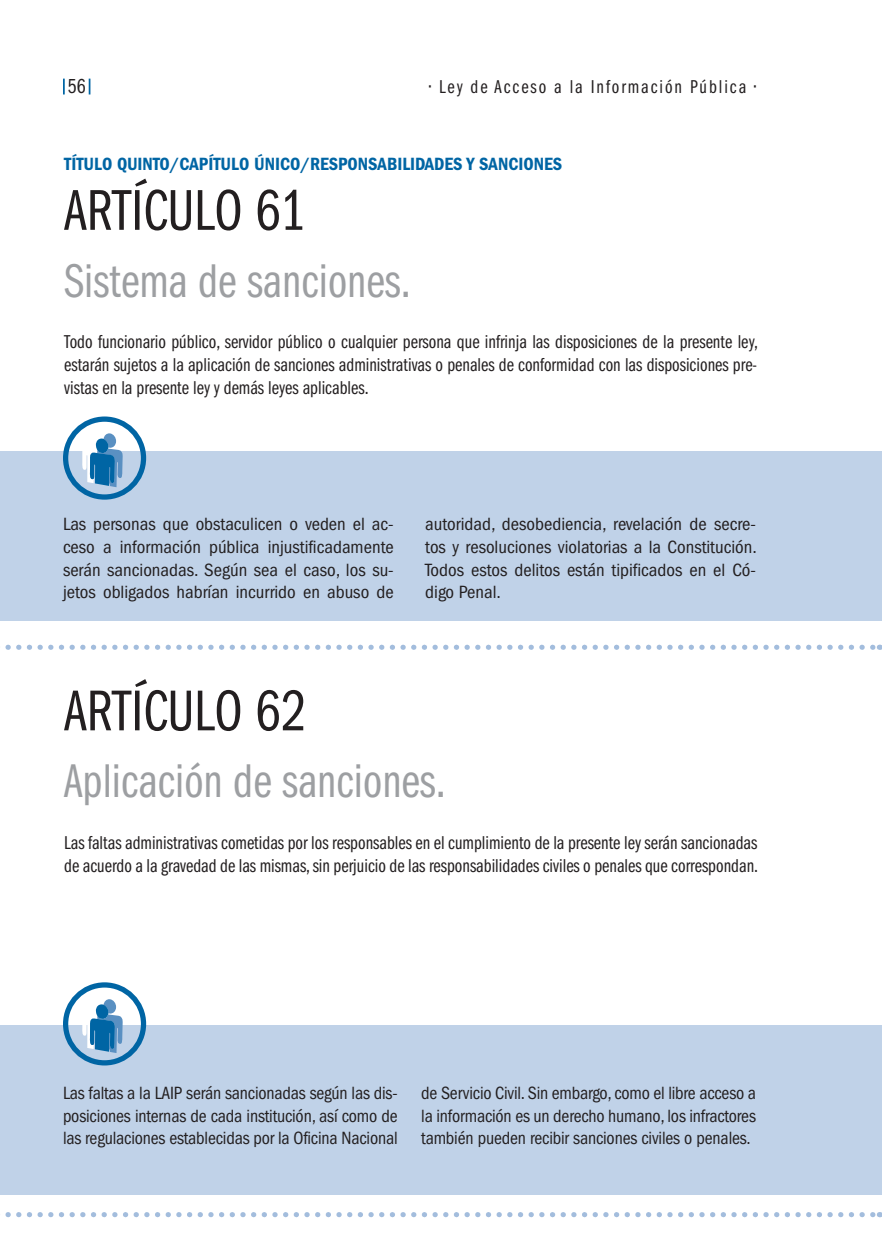
<style>
.page{position:relative;width:882px;height:1260px;background:#fff}
.page>*{position:absolute;margin:0;border:0;box-sizing:border-box;transform-origin:0 0}
.t1{font:59.5px "ITC Franklin Gothic Std Bk Cp";color:#231f20}
.t2{font:49px "ITC Franklin Gothic Std Bk Cp";color:#9d9fa2}
.t3{font:21px "ITC Franklin Gothic Std Bk Cp";color:#231f20}
.t4{font:19.25px/22.8px "ITC Franklin Gothic Std Bk Cp";color:#231f20;text-align:justify}
.t5{font:19.25px "ITC Franklin Gothic Std Bk Cp";letter-spacing:.1em;color:#231f20}
.t6{font:condensed 18.38px/22.8px "ITC Franklin Gothic Std";letter-spacing:-.01em;color:#231f20;text-align:justify}
.t7{font:18.38px "ITC Franklin Gothic Std Dm Cd";color:#0065a4}
</style>
<div class="page">
<svg style="left:63px;top:79px;width:2px;height:15px"></svg>
<svg style="left:89px;top:79px;width:1px;height:15px"></svg>
<div style="left:0;top:451px;width:882px;height:170px;background:#c0d2e8"></div>
<div style="left:0;top:1025px;width:882px;height:170px;background:#c0d2e8"></div>
<svg style="left:5px;top:645px;width:875px;height:5px"></svg>
<svg style="left:5px;top:1212px;width:875px;height:5px"></svg>
<div style="left:63px;top:417px;width:83px;height:83px;border:5px solid #0065a4;border-radius:50%"></div>
<svg style="left:82px;top:429px;width:41px;height:58px"></svg>
<div style="left:63px;top:982px;width:83px;height:84px;border:5px solid #0065a4;border-radius:50%"></div>
<svg style="left:82px;top:995px;width:41px;height:58px"></svg>
<p class="t3" style="left:68px;top:75px;width:19px">56</p>
<p class="t5" style="left:429px;top:76px;width:328px">• Ley de Acceso a la Información Pública •</p>
<p class="t7" style="left:64px;top:154px;width:499px">TÍTULO QUINTO/CAPÍTULO ÚNICO/RESPONSABILIDADES Y SANCIONES</p>
<h1 class="t1" style="left:64px;top:178px;width:243px">ARTÍCULO 61</h1>
<h2 class="t2" style="left:64px;top:254px;width:348px">Sistema de sanciones.</h2>
<p class="t4" style="left:64px;top:331px;width:695px">Todo funcionario público, servidor público o cualquier persona que infrinja las disposiciones de la presente ley, estarán sujetos a la aplicación de sanciones administrativas o penales de conformidad con las disposiciones pre&shy;vistas en la presente ley y demás leyes aplicables.</p>
<p class="t6" style="left:63px;top:513px;width:332px">Las personas que obstaculicen o veden el ac&shy;ceso a información pública injustificadamente serán sancionadas. Según sea el caso, los su&shy;jetos obligados habrían incurrido en abuso de</p>
<p class="t6" style="left:425px;top:513px;width:333px">autoridad, desobediencia, revelación de secre&shy;tos y resoluciones violatorias a la Constitución.<br>Todos estos delitos están tipificados en el Có&shy;digo Penal.</p>
<h1 class="t1" style="left:64px;top:678px;width:243px">ARTÍCULO 62</h1>
<h2 class="t2" style="left:64px;top:754px;width:383px">Aplicación de sanciones.</h2>
<p class="t4" style="left:64px;top:831px;width:695px">Las faltas administrativas cometidas por los responsables en el cumplimiento de la presente ley serán sancionadas de acuerdo a la gravedad de las mismas, sin perjuicio de las responsabilidades civiles o penales que correspondan.</p>
<p class="t6" style="left:63px;top:1082px;width:336px">Las faltas a la LAIP serán sancionadas según las dis&shy;posiciones internas de cada institución, así como de las regulaciones establecidas por la Oficina Nacional</p>
<p class="t6" style="left:421px;top:1082px;width:336px">de Servicio Civil. Sin embargo, como el libre acceso a la información es un derecho humano, los infractores también pueden recibir sanciones civiles o penales.</p>
</div>
